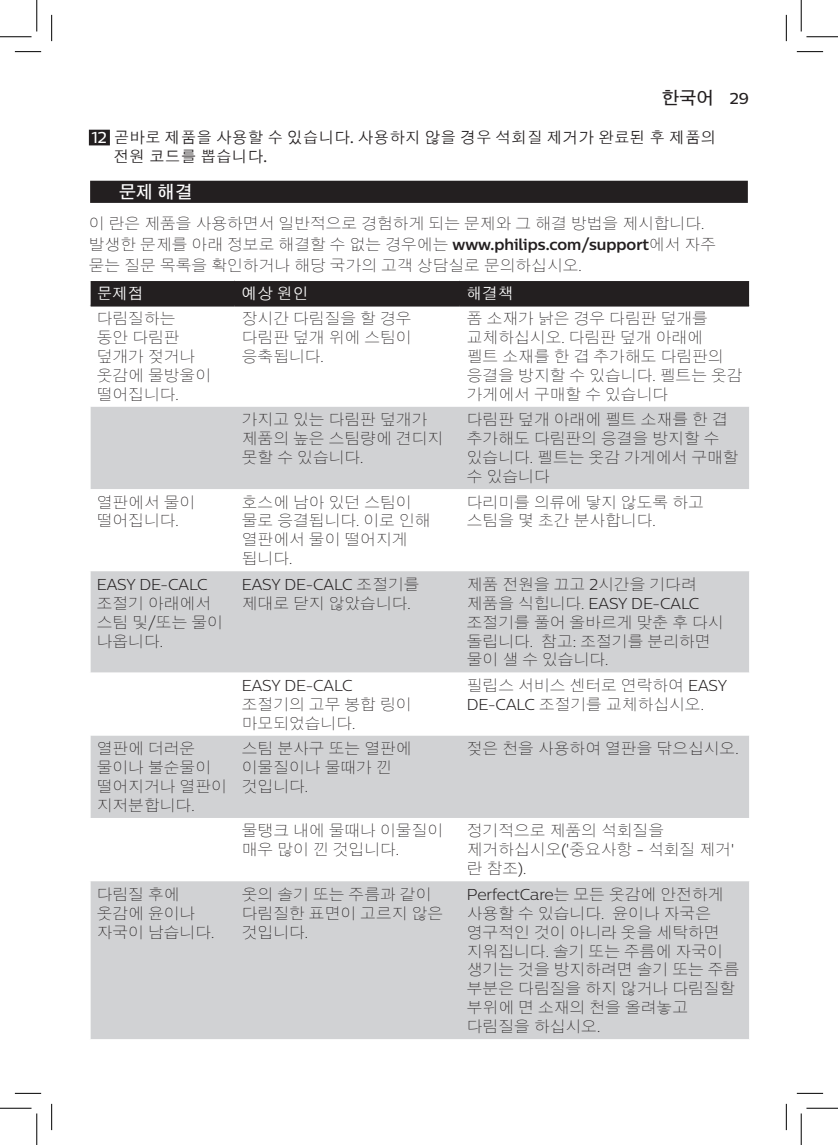
<style>
.page{position:relative;width:838px;height:1145px;background:#fff}
.page>*{position:absolute;margin:0;border:0;box-sizing:border-box;transform-origin:0 0}
.t1{font:700 17.5px "HY Go Thic";color:#231f20}
.chapter-title-paragr{font:700 17.5px "HY Go Thic";color:#fff}
.chapter-table-rowodd{font:300 15.75px/18.9px "HY Go Thic";color:#231f20}
.chapter-table-roweve{font:300 15.75px/18.9px "HY Go Thic";color:#231f20}
.chapter-paragraph{font:300 15.75px/21px "HY Go Thic";color:#231f20}
.actionlist-item-para{font:500 15.75px/18.9px "HY Go Thic";color:#231f20}
.chapter-table-rowhea{font:500 15.75px "HY Go Thic";color:#fff}
.s1{font-family:"Centrale Sans";font-weight:500;font-size:15.75px}
.s2{font-family:"Centrale Sans";color:#fff}
.s3{font-family:"Centrale Sans"}
.s4{font-family:"Centrale Sans";font-weight:700}
</style>
<div class="page">
<div style="left:89px;top:130px;width:21px;height:15px;background:#231f20"></div>
<div style="left:90px;top:181px;width:657px;height:22px;background:#231f20"></div>
<svg style="left:91px;top:407px;width:658px;height:632px;fill:#d1d2d4"></svg>
<div style="left:90px;top:280px;width:660px;height:26px;background:#231f20"></div>
<hr style="left:91px;top:305px;width:144px;height:2px;background:#231f20">
<hr style="left:235px;top:305px;width:225px;height:2px;background:#231f20">
<hr style="left:460px;top:305px;width:289px;height:2px;background:#231f20">
<svg style="left:15px;top:51px;width:26px;height:1px"></svg>
<svg style="left:796px;top:51px;width:27px;height:1px"></svg>
<svg style="left:15px;top:1093px;width:26px;height:1px"></svg>
<svg style="left:796px;top:1093px;width:27px;height:1px"></svg>
<svg style="left:51px;top:15px;width:1px;height:26px"></svg>
<svg style="left:51px;top:1104px;width:1px;height:26px"></svg>
<svg style="left:786px;top:15px;width:1px;height:26px"></svg>
<svg style="left:786px;top:1104px;width:1px;height:26px"></svg>
<hr style="left:0;top:36px;width:32px;height:1px;background:#000">
<hr style="left:806px;top:36px;width:31px;height:1px;background:#000">
<hr style="left:0;top:1108px;width:32px;height:1px;background:#000">
<hr style="left:806px;top:1108px;width:31px;height:1px;background:#000">
<hr style="left:36px;top:0;width:1px;height:31px;background:#000">
<hr style="left:36px;top:1113px;width:1px;height:32px;background:#000">
<hr style="left:800px;top:0;width:1px;height:31px;background:#000">
<hr style="left:800px;top:1113px;width:1px;height:32px;background:#000">
<p class="t1" style="left:661px;top:89px;width:89px">한국어 <span class="s1">29</span></p>
<p class="actionlist-item-para" style="left:114px;top:128px;width:604px;text-indent:-22px"><span class="s2">12</span> 곧바로 제품을 사용할 수 있습니다<span class="s3">.</span> 사용하지 않을 경우 석회질 제거가 완료된 후 제품의 전원 코드를 뽑습니다<span class="s3">.</span></p>
<p class="chapter-title-paragr" style="left:119px;top:183px;width:76px">문제 해결</p>
<p class="chapter-paragraph" style="left:89px;top:212px;width:628px">이 란은 제품을 사용하면서 일반적으로 경험하게 되는 문제와 그 해결 방법을 제시합니다<span class="s3">. </span>발생한 문제를 아래 정보로 해결할 수 없는 경우에는 <span class="s4">www.philips.com/support</span>에서 자주 묻는 질문 목록을 확인하거나 해당 국가의 고객 상담실로 문의하십시오<span class="s3">.</span></p>
<p class="chapter-table-rowhea" style="left:97px;top:285px;width:49px">문제점</p>
<p class="chapter-table-rowhea" style="left:242px;top:285px;width:68px">예상 원인</p>
<p class="chapter-table-rowhea" style="left:467px;top:285px;width:49px">해결책</p>
<p class="chapter-table-roweve" style="left:97px;top:309px;width:116px">다림질하는<br>동안 다림판 덮개가 젖거나 옷감에 물방울이 떨어집니다<span class="s3">.</span></p>
<p class="chapter-table-roweve" style="left:242px;top:309px;width:171px;text-align:justify">장시간 다림질을 할 경우 다림판 덮개 위에 스팀이 응축됩니다<span class="s3">.</span></p>
<p class="chapter-table-roweve" style="left:467px;top:309px;width:277px">폼 소재가 낡은 경우 다림판 덮개를 교체하십시오<span class="s3">.</span> 다림판 덮개 아래에<br>펠트 소재를 한 겹 추가해도 다림판의 응결을 방지할 수 있습니다<span class="s3">.</span> 펠트는 옷감 가게에서 구매할 수 있습니다</p>
<p class="chapter-table-rowodd" style="left:242px;top:410px;width:203px">가지고 있는 다림판 덮개가 제품의 높은 스팀량에 견디지 못할 수 있습니다<span class="s3">.</span></p>
<p class="chapter-table-rowodd" style="left:467px;top:410px;width:273px">다림판 덮개 아래에 펠트 소재를 한 겹 추가해도 다림판의 응결을 방지할 수 있습니다<span class="s3">.</span> 펠트는 옷감 가게에서 구매할 수 있습니다</p>
<p class="chapter-table-roweve" style="left:97px;top:493px;width:100px">열판에서 물이 떨어집니다<span class="s3">.</span></p>
<p class="chapter-table-roweve" style="left:242px;top:493px;width:190px">호스에 남아 있던 스팀이 물로 응결됩니다<span class="s3">.</span> 이로 인해 열판에서 물이 떨어지게 됩니다<span class="s3">.</span></p>
<p class="chapter-table-roweve" style="left:467px;top:493px;width:238px">다리미를 의류에 닿지 않도록 하고 스팀을 몇 초간 분사합니다<span class="s3">.</span></p>
<p class="chapter-table-rowodd" style="left:97px;top:575px;width:128px"><span class="s3">EASY DE-CALC </span>조절기 아래에서 스팀 및<span class="s3">/</span>또는 물이 나옵니다<span class="s3">.</span></p>
<p class="chapter-table-rowodd" style="left:242px;top:575px;width:179px"><span class="s3">EASY DE-CALC</span> 조절기를 제대로 닫지 않았습니다<span class="s3">.</span></p>
<p class="chapter-table-rowodd" style="left:467px;top:575px;width:258px">제품 전원을 끄고 <span class="s3">2</span>시간을 기다려 제품을 식힙니다<span class="s3">. EASY DE-CALC </span>조절기를 풀어 올바르게 맞춘 후 다시 돌립니다<span class="s3">.</span> 참고<span class="s3">:</span> 조절기를 분리하면 물이 샐 수 있습니다<span class="s3">.</span></p>
<p class="chapter-table-roweve" style="left:242px;top:676px;width:171px"><span class="s3">EASY DE-CALC </span>조절기의 고무 봉합 링이 마모되었습니다<span class="s3">.</span></p>
<p class="chapter-table-roweve" style="left:467px;top:676px;width:262px">필립스 서비스 센터로 연락하여 <span class="s3">EASY<br>DE-CALC</span> 조절기를 교체하십시오<span class="s3">.</span></p>
<p class="chapter-table-rowodd" style="left:97px;top:739px;width:132px">열판에 더러운 물이나 불순물이 떨어지거나 열판이 지저분합니다<span class="s3">.</span></p>
<p class="chapter-table-rowodd" style="left:242px;top:739px;width:171px">스팀 분사구 또는 열판에 이물질이나 물때가 낀 것입니다<span class="s3">.</span></p>
<p class="chapter-table-rowodd" style="left:467px;top:739px;width:273px">젖은 천을 사용하여 열판을 닦으십시오<span class="s3">.</span></p>
<p class="chapter-table-roweve" style="left:242px;top:821px;width:203px">물탱크 내에 물때나 이물질이 매우 많이 낀 것입니다<span class="s3">.</span></p>
<p class="chapter-table-roweve" style="left:467px;top:821px;width:268px">정기적으로 제품의 석회질을 제거하십시오<span class="s3">('</span>중요사항 <span class="s3">-</span> 석회질 제거<span class="s3">' </span>란 참조<span class="s3">).</span></p>
<p class="chapter-table-rowodd" style="left:97px;top:885px;width:119px">다림질 후에 옷감에 윤이나 자국이 남습니다<span class="s3">.</span></p>
<p class="chapter-table-rowodd" style="left:242px;top:885px;width:203px">옷의 솔기 또는 주름과 같이 다림질한 표면이 고르지 않은 것입니다<span class="s3">.</span></p>
<p class="chapter-table-rowodd" style="left:467px;top:885px;width:274px"><span class="s3">PerfectCare</span>는 모든 옷감에 안전하게 사용할 수 있습니다<span class="s3">.</span> 윤이나 자국은 영구적인 것이 아니라 옷을 세탁하면 지워집니다<span class="s3">.</span> 솔기 또는 주름에 자국이 생기는 것을 방지하려면 솔기 또는 주름 부분은 다림질을 하지 않거나 다림질할 부위에 면 소재의 천을 올려놓고 다림질을 하십시오<span class="s3">.</span></p>
</div>
